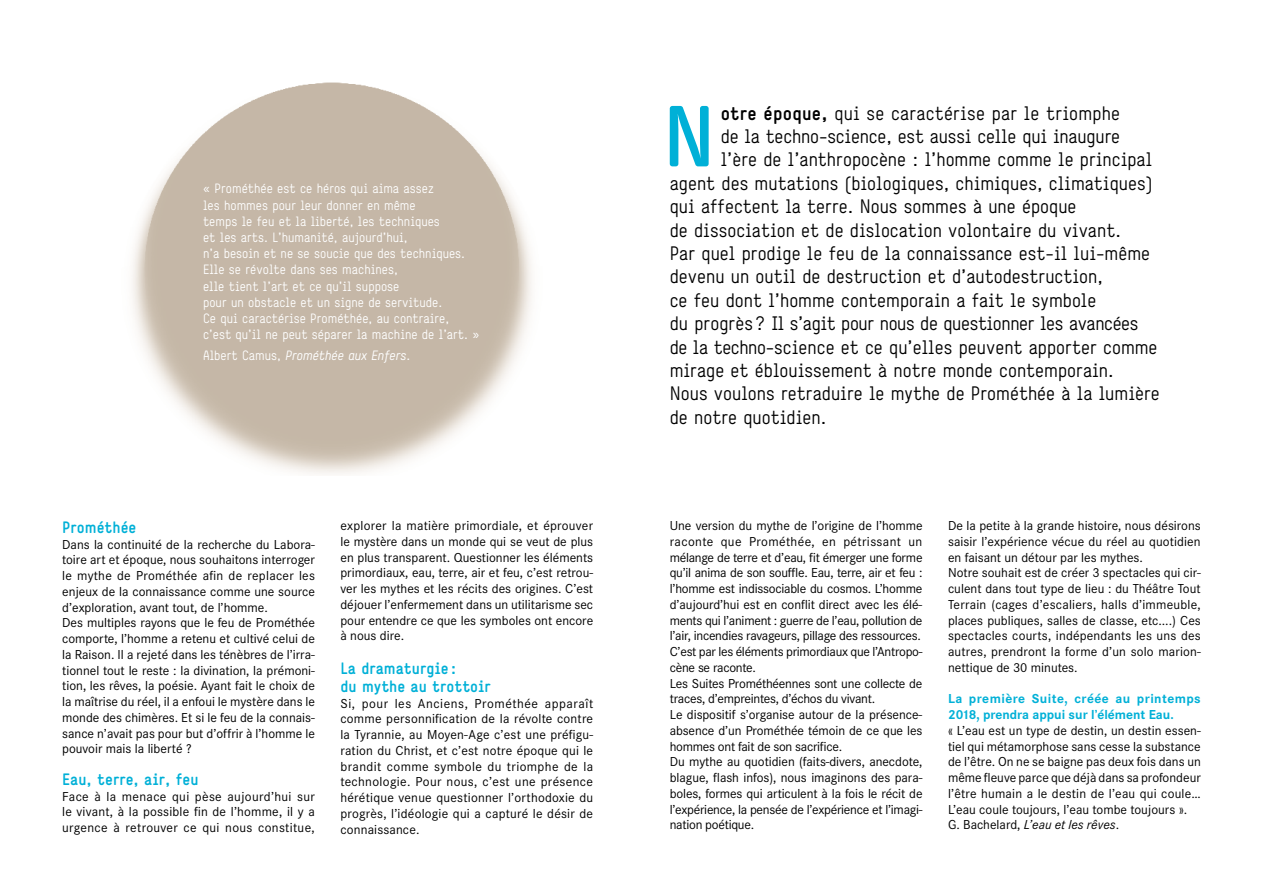
<style>
.page{position:relative;width:1263px;height:893px;background:#fff}
.page>*{position:absolute;margin:0;border:0;box-sizing:border-box;transform-origin:0 0}
.t1{font:86.4px "Simple KBA Bold Gamma";color:#00b0d7}
.t2{font:19.5px "Simple KBA Regular Gamma";color:#000}
.t3{font:19.5px "Simple KBA Regular Gamma";letter-spacing:-.02em;color:#000}
.t4{font:16.5px/18px "Simple KBA Bold Gamma";color:#00b0d7}
.t5{font:13.5px/15.8px "Corporate S";color:#000}
.t6{font:13.5px/15.8px "Corporate S";letter-spacing:-.02em;color:#000}
.t7{font:13.5px/16.2px "Simple KBA Regular Gamma";color:#fff}
.t8{font:700 13.5px/15.8px "Corporate S";letter-spacing:.025em;color:#00b0d7}
.t9{font:13.5px "Simple KBA Regular Oblique Gammma";color:#fff}
.s1{font-family:"Simple KBA Regular Gamma"}
.s2{font-family:"Simple KBA Bold Gamma"}
.s3{font-style:italic}
</style>
<div class="page">
<img style="left:132px;top:82px;width:400px;height:392px">
<p class="t7" style="left:203px;top:180px;width:278px">« Prométhée est ce héros qui aima assez<br>les hommes pour leur donner en même<br>temps le feu et la liberté, les techniques<br>et les arts. L’humanité, aujourd’hui,<br>n’a besoin et ne se soucie que des techniques.<br>Elle se révolte dans ses machines,<br>elle tient l’art et ce qu’il suppose<br>pour un obstacle et un signe de servitude.<br>Ce qui caractérise Prométhée, au contraire, c’est qu’il ne peut séparer la machine de l’art. »</p>
<p class="t9" style="left:203px;top:347px;width:209px"><span class="s1">Albert Camus,</span> Prométhée aux Enfers<span class="s1">.</span></p>
<p class="t4" style="left:62px;top:518px;width:76px">Prométhée</p>
<p class="t5" style="left:62px;top:536px;width:254px">Dans la continuité de la recherche du Labora&shy;toire art et époque, nous souhaitons interroger le mythe de Prométhée afin de replacer les enjeux de la connaissance comme une source d’exploration, avant tout, de l’homme.<br>Des multiples rayons que le feu de Prométhée comporte, l’homme a retenu et cultivé celui de la Raison. Il a rejeté dans les ténèbres de l’irra&shy;tionnel tout le reste : la divination, la prémoni&shy;tion, les rêves, la poésie. Ayant fait le choix de la maîtrise du réel, il a enfoui le mystère dans le monde des chimères. Et si le feu de la connais&shy;sance n’avait pas pour but d’offrir à l’homme le pouvoir mais la liberté ?</p>
<p class="t4" style="left:62px;top:770px;width:138px">Eau, terre, air, feu</p>
<p class="t5" style="left:62px;top:788px;width:254px;text-align:justify">Face à la menace qui pèse aujourd’hui sur le vivant, à la possible fin de l’homme, il y a urgence à retrouver ce qui nous constitue,</p>
<p class="t5" style="left:340px;top:518px;width:254px;text-align:justify">explorer la matière primordiale, et éprouver le mystère dans un monde qui se veut de plus en plus transparent. Questionner les éléments primordiaux, eau, terre, air et feu, c’est retrou&shy;ver les mythes et les récits des origines. C’est déjouer l’enfermement dans un utilitarisme sec pour entendre ce que les symboles ont encore à nous dire.</p>
<p class="t4" style="left:340px;top:659px;width:152px">La dramaturgie :<br>du mythe au trottoir</p>
<p class="t5" style="left:340px;top:695px;width:254px;text-align:justify">Si, pour les Anciens, Prométhée apparaît comme personnification de la révolte contre la Tyrannie, au Moyen-Age c’est une préfigu&shy;ration du Christ, et c’est notre époque qui le brandit comme symbole du triomphe de la technologie. Pour nous, c’est une présence hérétique venue questionner l’orthodoxie du progrès, l’idéologie qui a capturé le désir de connaissance.</p>
<h1 class="t1" style="left:663px;top:86px;width:40px">N</h1>
<h2 class="t2" style="left:721px;top:101px;width:401px"><span class="s2">otre époque,</span> qui se caractérise par le triomphe</h2>
<h2 class="t2" style="left:721px;top:125px;width:401px">de la techno-science, est aussi celle qui inaugure</h2>
<h2 class="t2" style="left:721px;top:148px;width:433px">l’ère de l’anthropocène : l’homme comme le principal</h2>
<h2 class="t2" style="left:670px;top:172px;width:484px">agent des mutations (biologiques, chimiques, climatiques)</h2>
<h2 class="t2" style="left:670px;top:195px;width:408px">qui affectent la terre. Nous sommes à une époque</h2>
<h2 class="t2" style="left:670px;top:218px;width:453px">de dissociation et de dislocation volontaire du vivant.</h2>
<h2 class="t2" style="left:670px;top:242px;width:482px">Par quel prodige le feu de la connaissance est-il lui-même</h2>
<h2 class="t2" style="left:670px;top:265px;width:435px">devenu un outil de destruction et d’autodestruction,</h2>
<h2 class="t2" style="left:670px;top:289px;width:428px">ce feu dont l’homme contemporain a fait le symbole</h2>
<h2 class="t3" style="left:670px;top:312px;width:470px">du progrès ? Il s’agit pour nous de questionner les avancées</h2>
<h2 class="t2" style="left:670px;top:335px;width:489px">de la techno-science et ce qu’elles peuvent apporter comme</h2>
<h2 class="t2" style="left:670px;top:359px;width:445px">mirage et éblouissement à notre monde contemporain.</h2>
<h2 class="t2" style="left:670px;top:382px;width:492px">Nous voulons retraduire le mythe de Prométhée à la lumière</h2>
<h2 class="t2" style="left:670px;top:406px;width:158px">de notre quotidien.</h2>
<p class="t6" style="left:670px;top:518px;width:254px">Une version du mythe de l’origine de l’homme raconte que Prométhée, en pétrissant un mélange de terre et d’eau, fit émerger une forme qu’il anima de son souffle. Eau, terre, air et feu : l’homme est indissociable du cosmos. L’homme d’aujourd’hui est en conflit direct avec les élé&shy;ments qui l’animent : guerre de l’eau, pollution de l’air, incendies ravageurs, pillage des ressources.<br>C’est par les éléments primordiaux que l’Antropo&shy;cène se raconte.<br>Les Suites Prométhéennes sont une collecte de traces, d’empreintes, d’échos du vivant.<br>Le dispositif s’organise autour de la présence&shy;absence d’un Prométhée témoin de ce que les hommes ont fait de son sacrifice.<br>Du mythe au quotidien (faits-divers, anecdote, blague, flash infos), nous imaginons des para&shy;boles, formes qui articulent à la fois le récit de l’expérience, la pensée de l’expérience et l’imagi&shy;nation poétique.</p>
<p class="t5" style="left:948px;top:518px;width:254px">De la petite à la grande histoire, nous désirons saisir l’expérience vécue du réel au quotidien en faisant un détour par les mythes.<br>Notre souhait est de créer 3 spectacles qui cir&shy;culent dans tout type de lieu : du Théâtre Tout Terrain (cages d’escaliers, halls d’immeuble, places publiques, salles de classe, etc....) Ces spectacles courts, indépendants les uns des autres, prendront la forme d’un solo marion&shy;nettique de 30 minutes.</p>
<p class="t8" style="left:948px;top:691px;width:254px">La première Suite, créée au printemps<br>2018, prendra appui sur l’élément Eau.</p>
<p class="t5" style="left:948px;top:723px;width:254px">« L’eau est un type de destin, un destin essen&shy;tiel qui métamorphose sans cesse la substance de l’être. On ne se baigne pas deux fois dans un même fleuve parce que déjà dans sa profondeur l’être humain a le destin de l’eau qui coule… L’eau coule toujours, l’eau tombe toujours ».<br>G. Bachelard, <span class="s3">L’eau et les rêves</span>.</p>
</div>
